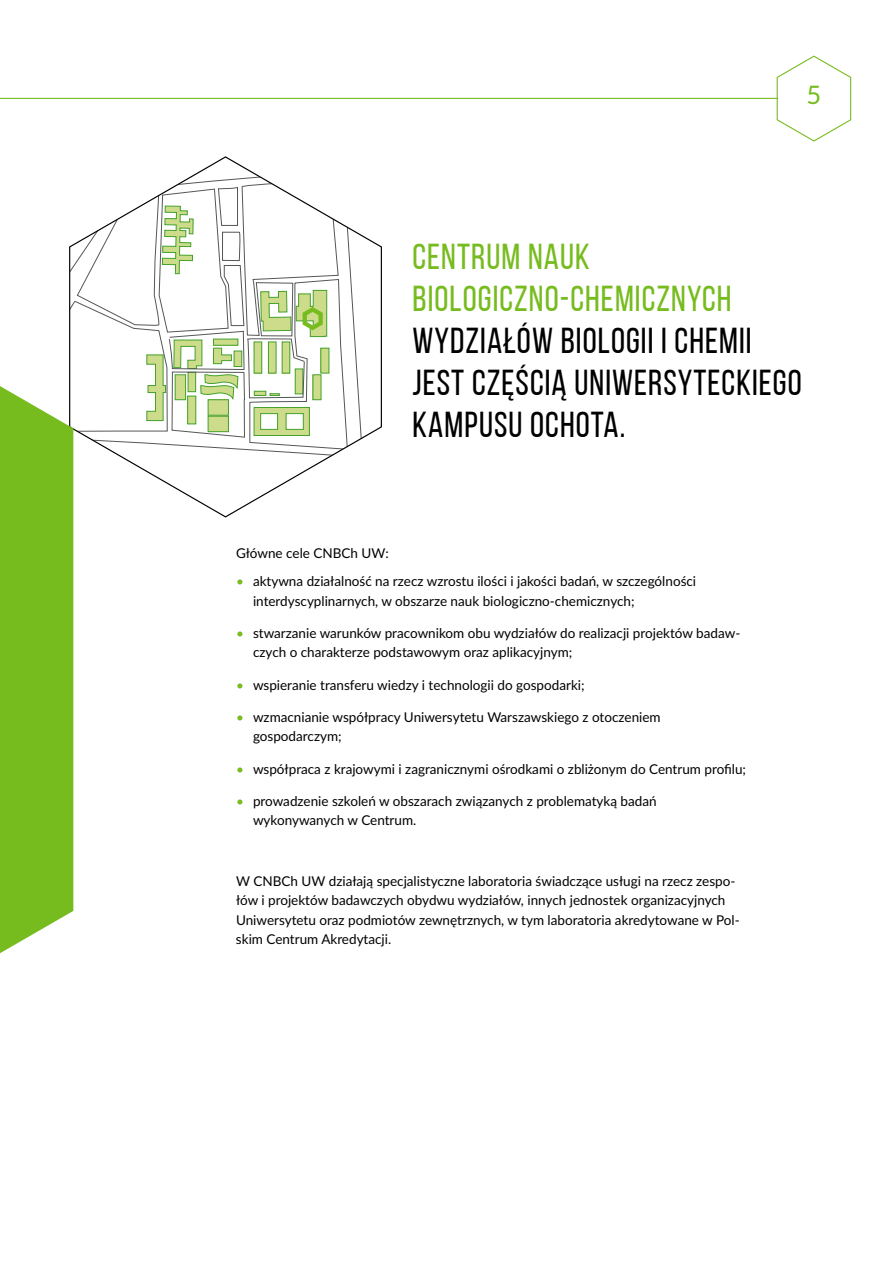
<style>
.page{position:relative;width:893px;height:1263px;background:#fff}
.page>*{position:absolute;margin:0;border:0;box-sizing:border-box;transform-origin:0 0}
.t1{font:36px/42px "Bebas Neue";letter-spacing:.03em;color:#000}
.t2{font:36px/42px "Bebas Neue";letter-spacing:.03em;color:#77bc1f}
.t3{font:25.5px "Lato";color:#77bc1f}
.t4{font:13.5px/19.5px "Lato";color:#000}
.s1{color:#77bc1f}
</style>
<div class="page">
<svg style="left:75px;top:157px;width:306px;height:361px"></svg>
<svg style="left:0;top:243px;width:75px;height:711px"></svg>
<svg style="left:776px;top:55px;width:76px;height:87px"></svg>
<hr style="left:0;top:98px;width:778px;height:1px;background:#77bc1f">
<h2 class="t3" style="left:806px;top:76px;width:16px">5</h2>
<h1 class="t2" style="left:412px;top:236px;width:321px">CENTRUM NAUK<br>BIOLOGICZNO-CHEMICZNYCH</h1>
<h1 class="t1" style="left:412px;top:320px;width:391px">WYDZIAŁÓW BIOLOGII I CHEMII<br>JEST CZĘŚCIĄ UNIWERSYTECKIEGO<br>KAMPUSU OCHOTA.</h1>
<p class="t4" style="left:236px;top:543px;width:154px">Główne cele CNBCh UW:</p>
<p class="t4" style="left:253px;top:571px;width:445px;text-indent:-17px"><span class="s1">•</span> aktywna działalność na rzecz wzrostu ilości i jakości badań, w szczególności interdyscyplinarnych, w obszarze nauk biologiczno-chemicznych;</p>
<p class="t4" style="left:253px;top:623px;width:489px;text-indent:-17px"><span class="s1">•</span> stwarzanie warunków pracownikom obu wydziałów do realizacji projektów badaw&shy;czych o charakterze podstawowym oraz aplikacyjnym;</p>
<p class="t4" style="left:236px;top:674px;width:350px"><span class="s1">•</span> wspieranie transferu wiedzy i technologii do gospodarki;</p>
<p class="t4" style="left:253px;top:707px;width:409px;text-indent:-17px"><span class="s1">•</span> wzmacnianie współpracy Uniwersytetu Warszawskiego z otoczeniem gospodarczym;</p>
<p class="t4" style="left:236px;top:758px;width:512px"><span class="s1">•</span> współpraca z krajowymi i zagranicznymi ośrodkami o zbliżonym do Centrum profilu;</p>
<p class="t4" style="left:253px;top:791px;width:405px;text-indent:-17px"><span class="s1">•</span> prowadzenie szkoleń w obszarach związanych z problematyką badań wykonywanych w Centrum.</p>
<p class="t4" style="left:236px;top:870px;width:505px">W CNBCh UW działają specjalistyczne laboratoria świadczące usługi na rzecz zespo&shy;łów i projektów badawczych obydwu wydziałów, innych jednostek organizacyjnych Uniwersytetu oraz podmiotów zewnętrznych, w tym laboratoria akredytowane w Pol&shy;skim Centrum Akredytacji.</p>
</div>
